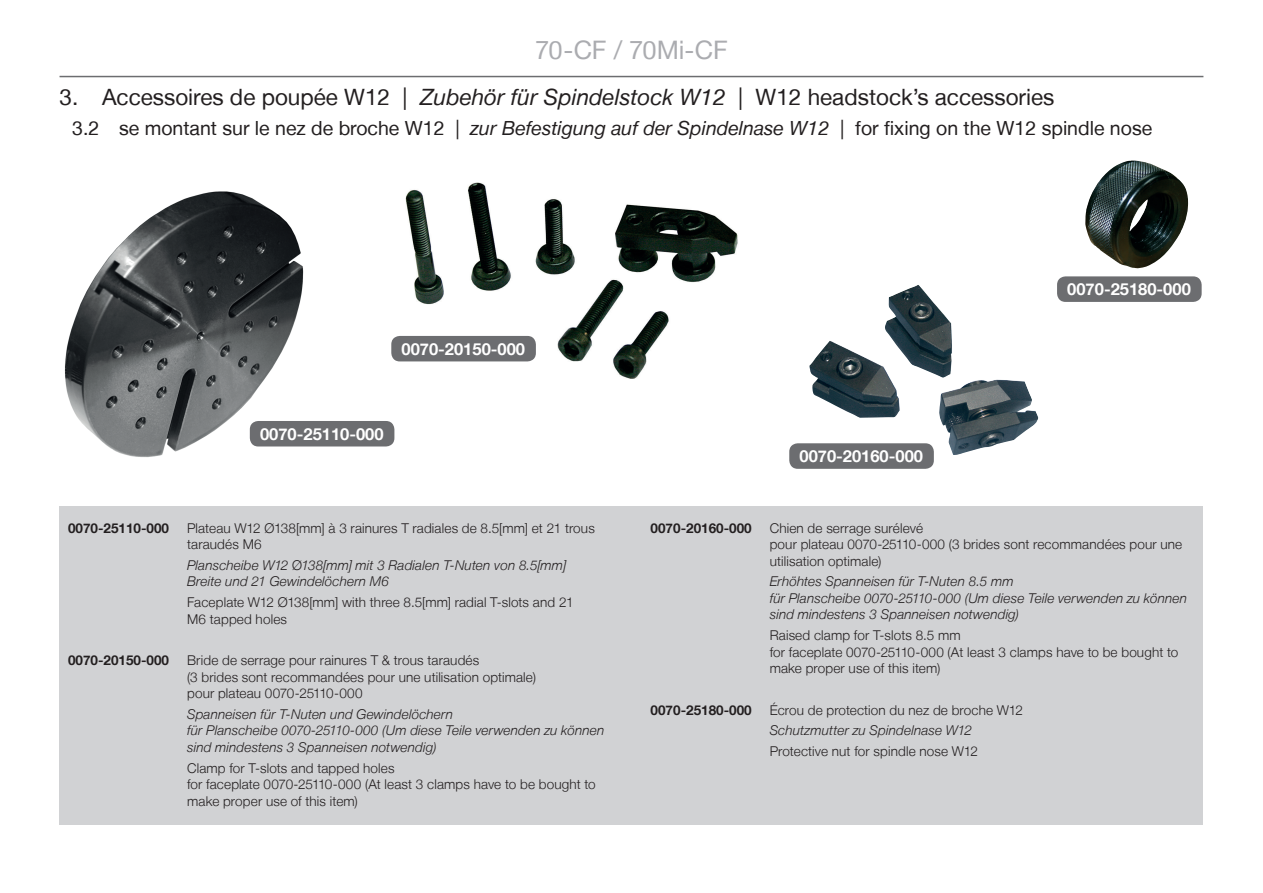
<style>
.page{position:relative;width:1263px;height:893px;background:#fff}
.page>*{position:absolute;margin:0;border:0;box-sizing:border-box;transform-origin:0 0}
.t1{font:25.5px "Helvetica Neue LT";letter-spacing:-.01em;color:#abacb0}
.t2{font:22.5px "Helvetica Neue LT";color:#231f20}
.t3{font:19.5px "Helvetica Neue LT";color:#231f20}
.t4{font:700 16.5px "Helvetica Neue LT";color:#fff}
.t5{font:300 13.5px/16.5px "Helvetica Neue LT";letter-spacing:.01em;color:#231f20}
.t6{font:italic 300 13.5px/16.5px "Helvetica Neue LT";letter-spacing:.01em;color:#231f20}
.t7{font:700 13.5px "Helvetica Neue LT";color:#231f20}
.s1{font-style:italic}
.s2{font-style:normal}
</style>
<div class="page">
<img style="left:64px;top:191px;width:242px;height:267px">
<img style="left:398px;top:182px;width:340px;height:197px">
<img style="left:809px;top:285px;width:229px;height:170px">
<div style="left:250px;top:421px;width:144px;height:25px;background:#6c6d70;border-radius:9px"></div>
<div style="left:391px;top:336px;width:145px;height:25px;background:#6c6d70;border-radius:9px"></div>
<div style="left:789px;top:443px;width:145px;height:26px;background:#6c6d70;border-radius:9px"></div>
<img style="left:1085px;top:161px;width:104px;height:107px">
<div style="left:1057px;top:276px;width:145px;height:26px;background:#6c6d70;border-radius:9px"></div>
<hr style="left:60px;top:76px;width:1143px;height:1px;background:#6c6d70">
<div style="left:60px;top:506px;width:1143px;height:319px;background:#d1d2d4"></div>
<h1 class="t1" style="left:535px;top:35px;width:194px">70-CF / 70Mi-CF</h1>
<h2 class="t2" style="left:60px;top:84px;width:996px">3. Accessoires de poupée W12 | <span class="s1">Zubehör für Spindelstock W12</span> | W12 headstock’s accessories</h2>
<h3 class="t3" style="left:72px;top:117px;width:1081px">3.2 se montant sur le nez de broche W12 | <span class="s1">zur Befestigung auf der Spindelnase W12</span> | for fixing on the W12 spindle nose</h3>
<p class="t4" style="left:402px;top:338px;width:125px">0070-20150-000</p>
<p class="t4" style="left:260px;top:424px;width:125px">0070-25110-000</p>
<p class="t7" style="left:68px;top:519px;width:103px">0070-25110-000</p>
<p class="t5" style="left:187px;top:519px;width:409px">Plateau W12 Ø138[mm] à 3 rainures T radiales de 8.5[mm] et 21 trous taraudés M6</p>
<p class="t6" style="left:187px;top:557px;width:380px">Planscheibe W12 <span class="s2">Ø</span>138[mm] mit 3 Radialen T-Nuten von 8.5[mm]<br>Breite und 21 Gewindelöchern M6</p>
<p class="t5" style="left:187px;top:594px;width:388px">Faceplate W12 Ø138[mm] with three 8.5[mm] radial T-slots and 21<br>M6 tapped holes</p>
<p class="t7" style="left:68px;top:652px;width:103px">0070-20150-000</p>
<p class="t5" style="left:187px;top:652px;width:350px">Bride de serrage pour rainures T &amp; trous taraudés<br>(3 brides sont recommandées pour une utilisation optimale) pour plateau 0070-25110-000</p>
<p class="t6" style="left:187px;top:706px;width:419px">Spanneisen für T-Nuten und Gewindelöchern<br>für Planscheibe 0070-25110-000 (Um diese Teile verwenden zu können sind mindestens 3 Spanneisen notwendig)</p>
<p class="t5" style="left:187px;top:759px;width:410px">Clamp for T-slots and tapped holes<br>for faceplate 0070-25110-000 (At least 3 clamps have to be bought to make proper use of this item)</p>
<p class="t4" style="left:799px;top:446px;width:125px">0070-20160-000</p>
<p class="t4" style="left:1067px;top:279px;width:125px">0070-25180-000</p>
<p class="t7" style="left:651px;top:519px;width:103px">0070-20160-000</p>
<p class="t5" style="left:770px;top:519px;width:414px">Chien de serrage surélevé<br>pour plateau 0070-25110-000 (3 brides sont recommandées pour une utilisation optimale)</p>
<p class="t6" style="left:770px;top:573px;width:419px">Erhöhtes Spanneisen für T-Nuten 8.5 mm<br>für Planscheibe 0070-25110-000 (Um diese Teile verwenden zu können sind mindestens 3 Spanneisen notwendig)</p>
<p class="t5" style="left:770px;top:627px;width:410px">Raised clamp for T-slots 8.5 mm<br>for faceplate 0070-25110-000 (At least 3 clamps have to be bought to make proper use of this item)</p>
<p class="t7" style="left:651px;top:701px;width:103px">0070-25180-000</p>
<p class="t5" style="left:770px;top:701px;width:255px">Écrou de protection du nez de broche W12</p>
<p class="t6" style="left:770px;top:722px;width:204px">Schutzmutter zu Spindelnase W12</p>
<p class="t5" style="left:770px;top:743px;width:210px">Protective nut for spindle nose W12</p>
</div>
